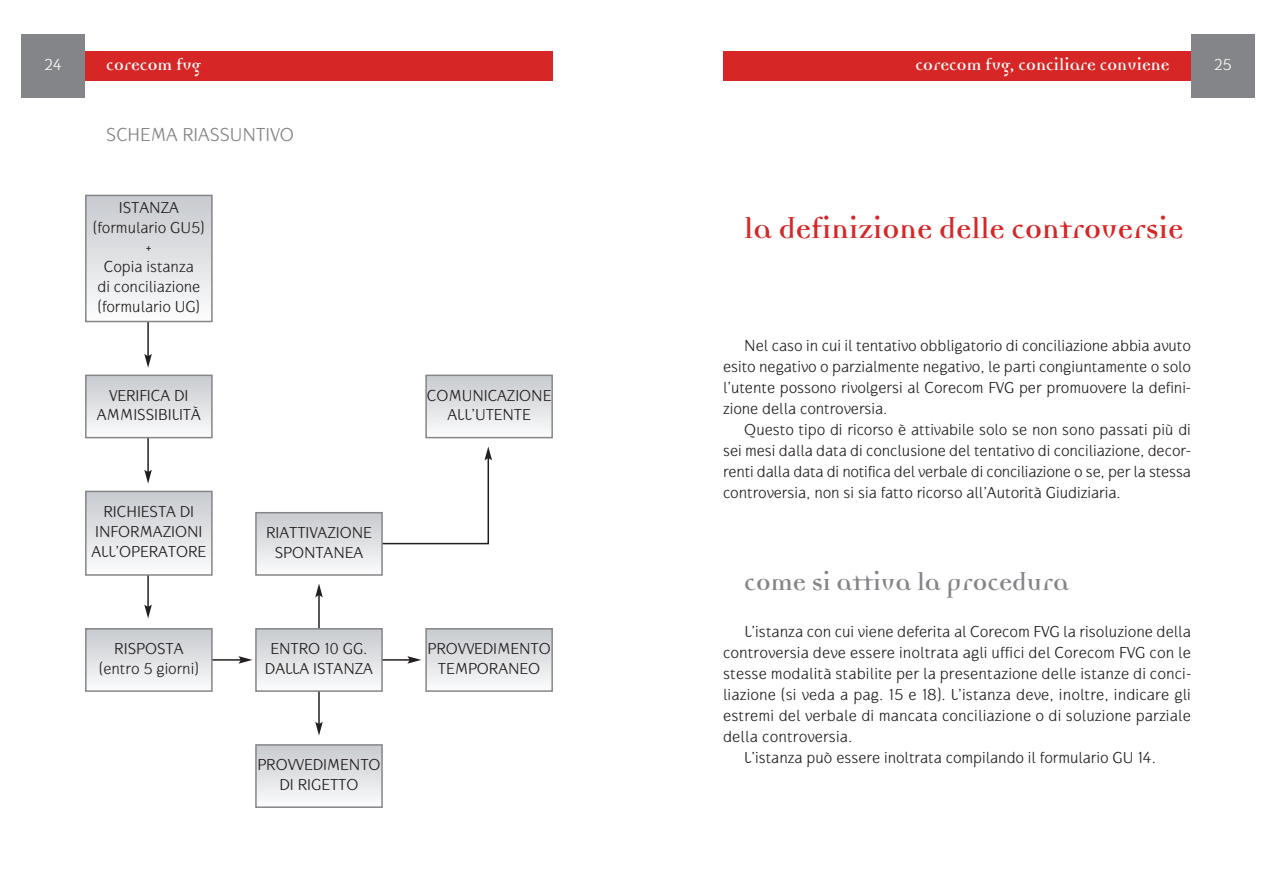
<style>
.page{position:relative;width:1276px;height:893px;background:#fff}
.page>*{position:absolute;margin:0;border:0;box-sizing:border-box;transform-origin:0 0}
.t1{font:700 31.5px "Democratica";color:#d72626}
.t2{font:700 27px "Democratica";color:#848588}
.t3{font:19.5px "Gauntlet Classic";color:#848588}
.t4{font:700 18px "Democratica";color:#fff}
.t5{font:16.5px/19.8px "Gauntlet Classic";color:#231f20;text-align:center}
.t6{font:16.5px "Gauntlet Classic";color:#fff}
</style>
<div class="page">
<hr style="left:147px;top:321px;width:2px;height:36px;background:#231f20">
<svg style="left:144px;top:354px;width:8px;height:14px"></svg>
<hr style="left:147px;top:436px;width:2px;height:36px;background:#231f20">
<svg style="left:144px;top:470px;width:8px;height:14px"></svg>
<hr style="left:147px;top:571px;width:2px;height:36px;background:#231f20">
<svg style="left:144px;top:605px;width:8px;height:13px"></svg>
<hr style="left:318px;top:688px;width:2px;height:36px;background:#231f20">
<svg style="left:315px;top:722px;width:8px;height:14px"></svg>
<hr style="left:318px;top:595px;width:2px;height:36px;background:#231f20">
<svg style="left:315px;top:584px;width:8px;height:13px"></svg>
<hr style="left:208px;top:659px;width:33px;height:2px;background:#231f20">
<svg style="left:238px;top:656px;width:14px;height:8px"></svg>
<hr style="left:377px;top:659px;width:33px;height:2px;background:#231f20">
<svg style="left:407px;top:656px;width:14px;height:8px"></svg>
<svg style="left:383px;top:446px;width:109px;height:99px"></svg>
<div style="left:87px;top:196px;width:124px;height:125px;background:linear-gradient(to bottom,#c7c9ce,#fcfcfc)"></div>
<div style="left:85px;top:195px;width:128px;height:127px;border:2px solid #848588"></div>
<div style="left:87px;top:376px;width:124px;height:61px;background:linear-gradient(to bottom,#c7cacf,#fbfbfb)"></div>
<div style="left:85px;top:375px;width:128px;height:63px;border:2px solid #848588"></div>
<div style="left:87px;top:492px;width:124px;height:82px;background:linear-gradient(to bottom,#c7cace,#fafbfb)"></div>
<div style="left:85px;top:491px;width:128px;height:85px;border:2px solid #848588"></div>
<div style="left:87px;top:630px;width:124px;height:60px;background:linear-gradient(to bottom,#c8cacf,#f9fafa)"></div>
<div style="left:85px;top:628px;width:128px;height:64px;border:2px solid #848588"></div>
<div style="left:427px;top:376px;width:124px;height:61px;background:linear-gradient(to bottom,#c7cacf,#fbfbfb)"></div>
<div style="left:425px;top:375px;width:128px;height:63px;border:2px solid #848588"></div>
<div style="left:427px;top:630px;width:124px;height:60px;background:linear-gradient(to bottom,#c8cacf,#f9fafa)"></div>
<div style="left:425px;top:628px;width:128px;height:64px;border:2px solid #848588"></div>
<div style="left:257px;top:746px;width:124px;height:60px;background:linear-gradient(to bottom,#c8cacf,#f9fafa)"></div>
<div style="left:255px;top:744px;width:128px;height:64px;border:2px solid #848588"></div>
<div style="left:257px;top:513px;width:124px;height:61px;background:linear-gradient(to bottom,#c7cacf,#fafbfb)"></div>
<div style="left:255px;top:512px;width:128px;height:64px;border:2px solid #848588"></div>
<div style="left:257px;top:630px;width:124px;height:60px;background:linear-gradient(to bottom,#c8cacf,#f9fafa)"></div>
<div style="left:255px;top:628px;width:128px;height:64px;border:2px solid #848588"></div>
<div style="left:85px;top:51px;width:468px;height:30px;background:#d72626"></div>
<div style="left:21px;top:34px;width:64px;height:64px;background:#848588"></div>
<div style="left:723px;top:51px;width:468px;height:30px;background:#d72626"></div>
<div style="left:1191px;top:34px;width:63px;height:64px;background:#848588"></div>
<p class="t6" style="left:44px;top:55px;width:19px">24</p>
<p class="t4" style="left:106px;top:53px;width:96px">corecom fvg</p>
<p class="t4" style="left:915px;top:53px;width:256px">corecom fvg, conciliare conviene</p>
<p class="t3" style="left:106px;top:123px;width:189px">SCHEMA RIASSUNTIVO</p>
<p class="t6" style="left:1214px;top:55px;width:19px">25</p>
<p class="t5" style="left:93px;top:198px;width:113px">ISTANZA (formulario GU5) +<br>Copia istanza<br>di conciliazione (formulario UG)</p>
<p class="t5" style="left:97px;top:385px;width:106px">VERIFICA DI<br>AMMISSIBILITÀ</p>
<p class="t5" style="left:91px;top:502px;width:116px">RICHIESTA DI<br>INFORMAZIONI<br>ALL’OPERATORE</p>
<p class="t5" style="left:99px;top:639px;width:101px">RISPOSTA (entro 5 giorni)</p>
<p class="t5" style="left:266px;top:523px;width:107px">RIATTIVAZIONE<br>SPONTANEA</p>
<p class="t5" style="left:265px;top:639px;width:109px">ENTRO 10 GG.<br>DALLA ISTANZA</p>
<p class="t5" style="left:257px;top:755px;width:125px">PROVVEDIMENTO<br>DI RIGETTO</p>
<p class="t5" style="left:427px;top:385px;width:126px">COMUNICAZIONE<br>ALL’UTENTE</p>
<p class="t5" style="left:427px;top:639px;width:125px">PROVVEDIMENTO<br>TEMPORANEO</p>
<h1 class="t1" style="left:744px;top:209px;width:440px">la definizione delle controversie</h1>
<p class="t5" style="left:723px;top:335px;width:469px;line-height:21px;text-align:justify;text-indent:21px">Nel caso in cui il tentativo obbligatorio di conciliazione abbia avuto esito negativo o parzialmente negativo, le parti congiuntamente o solo l’utente possono rivolgersi al Corecom FVG per promuovere la defini&shy;zione della controversia.</p>
<p class="t5" style="left:723px;top:419px;width:469px;line-height:21px;text-align:justify;text-indent:21px">Questo tipo di ricorso è attivabile solo se non sono passati più di sei mesi dalla data di conclusione del tentativo di conciliazione, decor&shy;renti dalla data di notifica del verbale di conciliazione o se, per la stessa controversia, non si sia fatto ricorso all’Autorità Giudiziaria.</p>
<h2 class="t2" style="left:744px;top:565px;width:326px">come si attiva la procedura</h2>
<p class="t5" style="left:744px;top:622px;width:448px">L’istanza con cui viene deferita al Corecom FVG la risoluzione della</p>
<p class="t5" style="left:723px;top:643px;width:469px">controversia deve essere inoltrata agli uffici del Corecom FVG con le</p>
<p class="t5" style="left:723px;top:664px;width:469px">stesse modalità stabilite per la presentazione delle istanze di conci-</p>
<p class="t5" style="left:723px;top:685px;width:469px">liazione (si veda a pag. 15 e 18). L’istanza deve, inoltre, indicare gli</p>
<p class="t5" style="left:723px;top:706px;width:469px">estremi del verbale di mancata conciliazione o di soluzione parziale</p>
<p class="t5" style="left:723px;top:727px;width:131px">della controversia.</p>
<p class="t5" style="left:744px;top:748px;width:413px">L’istanza può essere inoltrata compilando il formulario GU 14.</p>
</div>
